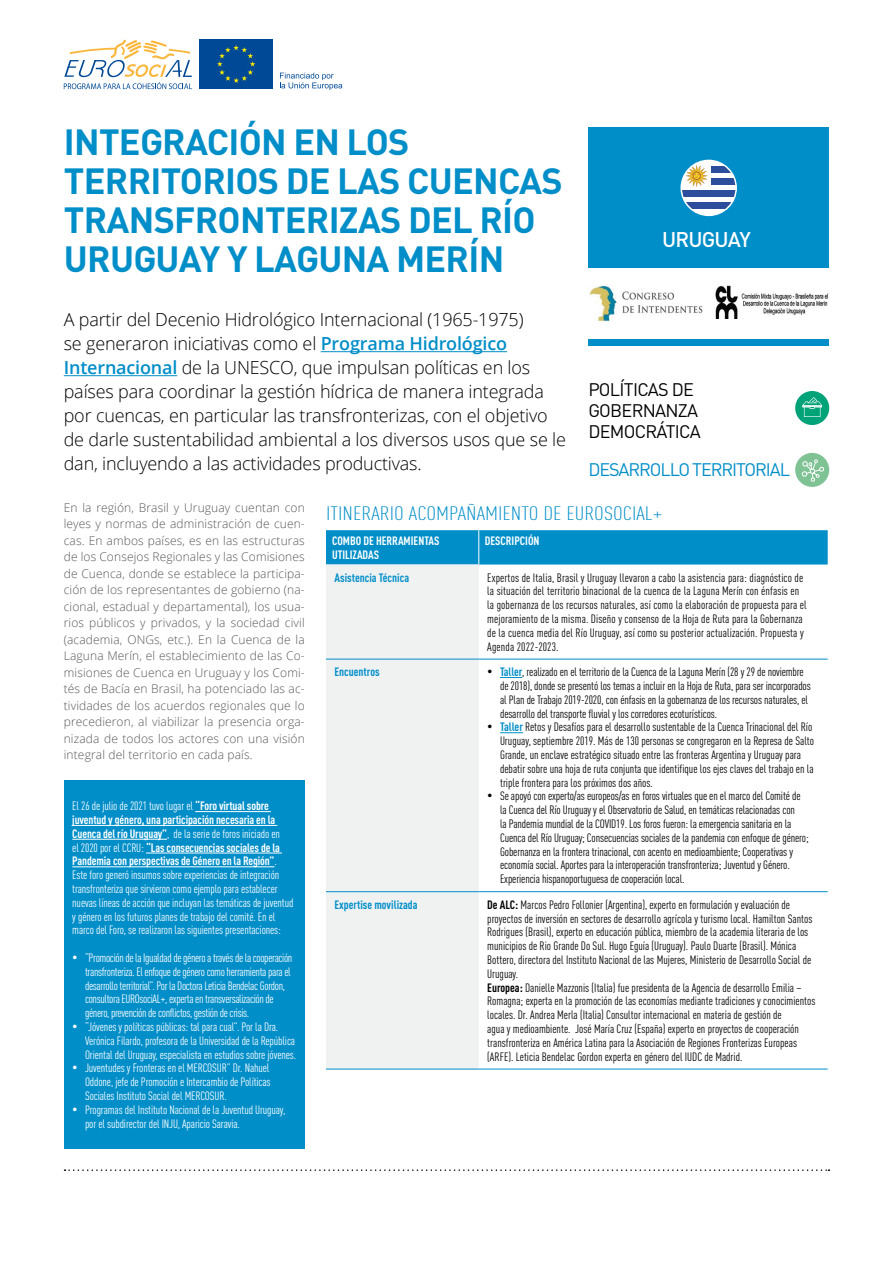
<style>
.page{position:relative;width:893px;height:1263px;background:#fff}
.page>*{position:absolute;margin:0;border:0;box-sizing:border-box;transform-origin:0 0}
.t1{font:700 36px/39px "DIN Pro";letter-spacing:-.02em;color:#008ec9}
.t2{font:500 21px "DIN Pro";letter-spacing:-.04em;color:#fff}
.t3{font:300 19.2px "DIN Cond";color:#008ec9;scale:1.25 1}
.t4{font:300 18px/24px "Open Sans";letter-spacing:-.01em;color:#000}
.t5{font:18px/21px "DIN Pro";letter-spacing:-.04em;color:#000}
.t6{font:18px "DIN Pro";letter-spacing:-.06em;color:#008ec9}
.t7{font:condensed 12px/13.8px "DIN Pro";color:#000}
.t8{font:condensed 12px/13.8px "DIN Pro";letter-spacing:-.01em;color:#fff}
.t9{font:300 12px/16.5px "Open Sans";letter-spacing:.01em;color:#575756;text-align:justify}
.t10{font:condensed 12px/13.8px "DIN Pro";letter-spacing:-.03em;color:#fff}
.t11{font:700 condensed 12px "DIN Pro";color:#008ec9}
.t12{font:700 condensed 12px/13.8px "DIN Pro";color:#fff}
.s1{font-weight:600;color:#008ec9}
.s2{font-weight:700}
.s3{font-weight:700;color:#008ec9}
</style>
<div class="page">
<svg style="left:65px;top:1169px;width:764px;height:2px"></svg>
<div style="left:588px;top:339px;width:241px;height:6px;background:#008ec9"></div>
<div style="left:795px;top:453px;width:34px;height:34px;background:#7fc395;border-radius:50%"></div>
<svg style="left:801px;top:459px;width:23px;height:23px"></svg>
<hr style="left:321px;top:351px;width:186px;height:1px;background:#008ec9">
<hr style="left:64px;top:375px;width:113px;height:1px;background:#008ec9">
<svg style="left:64px;top:40px;width:128px;height:49px"></svg>
<div style="left:199px;top:40px;width:74px;height:49px;background:#004996"></div>
<svg style="left:217px;top:45px;width:38px;height:38px"></svg>
<svg style="left:280px;top:73px;width:62px;height:17px"></svg>
<div style="left:588px;top:128px;width:241px;height:140px;background:#008ec9"></div>
<div style="left:681px;top:161px;width:55px;height:54px;background:linear-gradient(to right,#fdfefe,#fbfcfd);border-radius:27px"></div>
<svg style="left:712px;top:167px;width:21px;height:6px"></svg>
<div style="left:712px;top:179px;width:24px;height:6px;background:#2c4c9c"></div>
<div style="left:682px;top:191px;width:54px;height:6px;background:#2c4c9c"></div>
<svg style="left:685px;top:203px;width:48px;height:6px"></svg>
<svg style="left:685px;top:164px;width:23px;height:23px"></svg>
<div style="left:680px;top:160px;width:57px;height:56px;border:2px solid #fff;border-radius:50%"></div>
<div style="left:326px;top:530px;width:502px;height:34px;background:#008ec9"></div>
<div style="left:326px;top:564px;width:153px;height:505px;background:#f0f2f2"></div>
<hr style="left:478px;top:530px;width:1px;height:34px;background:#fff">
<hr style="left:326px;top:659px;width:153px;height:1px;background:#008ec9">
<hr style="left:479px;top:659px;width:349px;height:1px;background:#008ec9">
<hr style="left:326px;top:891px;width:153px;height:1px;background:#008ec9">
<hr style="left:479px;top:891px;width:349px;height:1px;background:#008ec9">
<hr style="left:326px;top:1069px;width:153px;height:1px;background:#008ec9">
<hr style="left:479px;top:1069px;width:349px;height:1px;background:#008ec9">
<div style="left:795px;top:391px;width:34px;height:34px;background:#00a278;border-radius:50%"></div>
<svg style="left:802px;top:397px;width:20px;height:20px"></svg>
<img style="left:588px;top:285px;width:115px;height:37px">
<img style="left:715px;top:285px;width:113px;height:33px">
<div style="left:64px;top:780px;width:241px;height:369px;background:#008ec9"></div>
<hr style="left:195px;top:811px;width:76px;height:1px;background:#fff">
<hr style="left:72px;top:825px;width:205px;height:1px;background:#fff">
<hr style="left:72px;top:839px;width:95px;height:1px;background:#fff">
<hr style="left:146px;top:852px;width:136px;height:1px;background:#fff">
<hr style="left:72px;top:866px;width:203px;height:1px;background:#fff">
<svg style="left:500px;top:677px;width:22px;height:1px"></svg>
<svg style="left:500px;top:732px;width:23px;height:1px"></svg>
<h1 class="t1" style="left:64px;top:121px;width:500px">INTEGRACIÓN EN LOS<br>TERRITORIOS DE LAS CUENCAS<br>TRANSFRONTERIZAS DEL RÍO<br>URUGUAY Y LAGUNA MERÍN</h1>
<p class="t4" style="left:64px;top:307px;width:504px">A partir del Decenio Hidrológico Internacional (1965-1975)<br>se generaron iniciativas como el <span class="s1">Programa Hidrológico Internacional</span> de la UNESCO, que impulsan políticas en los países para coordinar la gestión hídrica de manera integrada por cuencas, en particular las transfronterizas, con el objetivo de darle sustentabilidad ambiental a los diversos usos que se le dan, incluyendo a las actividades productivas.</p>
<h2 class="t2" style="left:662px;top:225px;width:90px">URUGUAY</h2>
<h3 class="t5" style="left:588px;top:378px;width:114px">POLÍTICAS DE<br>GOBERNANZA<br>DEMOCRÁTICA</h3>
<h3 class="t6" style="left:588px;top:457px;width:203px">DESARROLLO TERRITORIAL</h3>
<p class="t9" style="left:64px;top:499px;width:243px">En la región, Brasil y Uruguay cuentan con leyes y normas de administración de cuen&shy;cas. En ambos países, es en las estructuras de los Consejos Regionales y las Comisiones de Cuenca, donde se establece la participa&shy;ción de los representantes de gobierno (na&shy;cional, estadual y departamental), los usua&shy;rios públicos y privados, y la sociedad civil (academia, ONGs, etc.). En la Cuenca de la Laguna Merín, el establecimiento de las Co&shy;misiones de Cuenca en Uruguay y los Comi&shy;tés de Bacía en Brasil, ha potenciado las ac&shy;tividades de los acuerdos regionales que lo precedieron, al viabilizar la presencia orga&shy;nizada de todos los actores con una visión integral del territorio en cada país.</p>
<p class="t8" style="left:72px;top:798px;width:223px">El 26 de julio de 2021 tuvo lugar el <span class="s2">“Foro virtual sobre juventud y género, una participación necesaria en la Cuenca del río Uruguay”</span>, de la serie de foros iniciado en<br>el 2020 por el CCRU: <span class="s2">“Las consecuencias sociales de la Pandemia con perspectivas de Género en la Región”</span>.<br>Este foro generó insumos sobre experiencias de integración transfronteriza que sirvieron como ejemplo para establecer nuevas líneas de acción que incluyan las temáticas de juventud y género en los futuros planes de trabajo del comité. En el marco del Foro, se realizaron las siguientes presentaciones:</p>
<p class="t10" style="left:85px;top:950px;width:209px;text-indent:-13px">• “Promoción de la Igualdad de género a través de la cooperación transfronteriza. El enfoque de género como herramienta para el desarrollo territorial”. Por la Doctora Leticia Bendelac Gordon, consultora EUROsociAL+, experta en transversalización de género, prevención de conflictos, gestión de crisis.</p>
<p class="t8" style="left:85px;top:1019px;width:213px;text-indent:-13px">• “Jóvenes y políticas públicas: tal para cual”. Por la Dra.<br>Verónica Filardo, profesora de la Universidad de la República<br>Oriental del Uruguay, especialista en estudios sobre jóvenes.</p>
<p class="t8" style="left:85px;top:1060px;width:187px;text-align:justify;text-indent:-13px">• Juventudes y Fronteras en el MERCOSUR” Dr. Nahuel Oddone, jefe de Promoción e Intercambio de Políticas Sociales Instituto Social del MERCOSUR.</p>
<p class="t8" style="left:85px;top:1102px;width:202px;text-indent:-13px">• Programas del Instituto Nacional de la Juventud Uruguay, por el subdirector del INJU, Aparicio Saravia.</p>
<h3 class="t3" style="left:326px;top:502px;width:271px">ITINERARIO ACOMPAÑAMIENTO DE EUROSOCIAL+</h3>
<p class="t12" style="left:332px;top:532px;width:109px">COMBO DE HERRAMIENTAS<br>UTILIZADAS</p>
<p class="t12" style="left:485px;top:532px;width:56px">DESCRIPCIÓN</p>
<p class="t11" style="left:334px;top:568px;width:76px">Asistencia Técnica</p>
<p class="t7" style="left:487px;top:570px;width:321px">Expertos de Italia, Brasil y Uruguay llevaron a cabo la asistencia para: diagnóstico de la situación del territorio binacional de la cuenca de la Laguna Merín con énfasis en la gobernanza de los recursos naturales, así como la elaboración de propuesta para el mejoramiento de la misma. Diseño y consenso de la Hoja de Ruta para la Gobernanza de la cuenca media del Río Uruguay, así como su posterior actualización. Propuesta y Agenda 2022-2023.</p>
<p class="t11" style="left:334px;top:663px;width:47px">Encuentros</p>
<p class="t7" style="left:500px;top:664px;width:312px;text-indent:-13px">• <span class="s3">Taller</span>, realizado en el territorio de la Cuenca de la Laguna Merín (28 y 29 de noviembre de 2018), donde se presentó los temas a incluir en la Hoja de Ruta, para ser incorporados al Plan de Trabajo 2019-2020, con énfasis en la gobernanza de los recursos naturales, el desarrollo del transporte fluvial y los corredores ecoturísticos.</p>
<p class="t7" style="left:500px;top:719px;width:316px;text-indent:-13px">• <span class="s3">Taller</span> Retos y Desafíos para el desarrollo sustentable de la Cuenca Trinacional del Río Uruguay, septiembre 2019. Más de 130 personas se congregaron en la Represa de Salto Grande, un enclave estratégico situado entre las fronteras Argentina y Uruguay para debatir sobre una hoja de ruta conjunta que identifique los ejes claves del trabajo en la triple frontera para los próximos dos años.</p>
<p class="t7" style="left:500px;top:788px;width:310px;text-indent:-13px">• Se apoyó con experto/as europeos/as en foros virtuales que en el marco del Comité de la Cuenca del Río Uruguay y el Observatorio de Salud, en temáticas relacionadas con<br>la Pandemia mundial de la COVID19. Los foros fueron: la emergencia sanitaria en la Cuenca del Río Uruguay; Consecuencias sociales de la pandemia con enfoque de género; Gobernanza en la frontera trinacional, con acento en medioambiente; Cooperativas y economía social. Aportes para la interoperación transfronteriza; Juventud y Género.<br>Experiencia hispanoportuguesa de cooperación local.</p>
<p class="t11" style="left:334px;top:895px;width:85px">Expertise movilizada</p>
<p class="t7" style="left:487px;top:897px;width:330px"><span class="s2">De ALC:</span> Marcos Pedro Follonier (Argentina), experto en formulación y evaluación de proyectos de inversión en sectores de desarrollo agrícola y turismo local. Hamilton Santos Rodrigues (Brasil), experto en educación pública, miembro de la academia literaria de los municipios de Rio Grande Do Sul. Hugo Eguía (Uruguay). Paulo Duarte (Brasil). Mónica Bottero, directora del Instituto Nacional de las Mujeres, Ministerio de Desarrollo Social de Uruguay.<br><span class="s2">Europea:</span> Danielle Mazzonis (Italia) fue presidenta de la Agencia de desarrollo Emilia – Romagna; experta en la promoción de las economías mediante tradiciones y conocimientos locales. Dr. Andrea Merla (Italia) Consultor internacional en materia de gestión de<br>agua y medioambiente. José María Cruz (España) experto en proyectos de cooperación transfronteriza en América Latina para la Asociación de Regiones Fronterizas Europeas (ARFE). Leticia Bendelac Gordon experta en género del IUDC de Madrid.</p>
</div>
